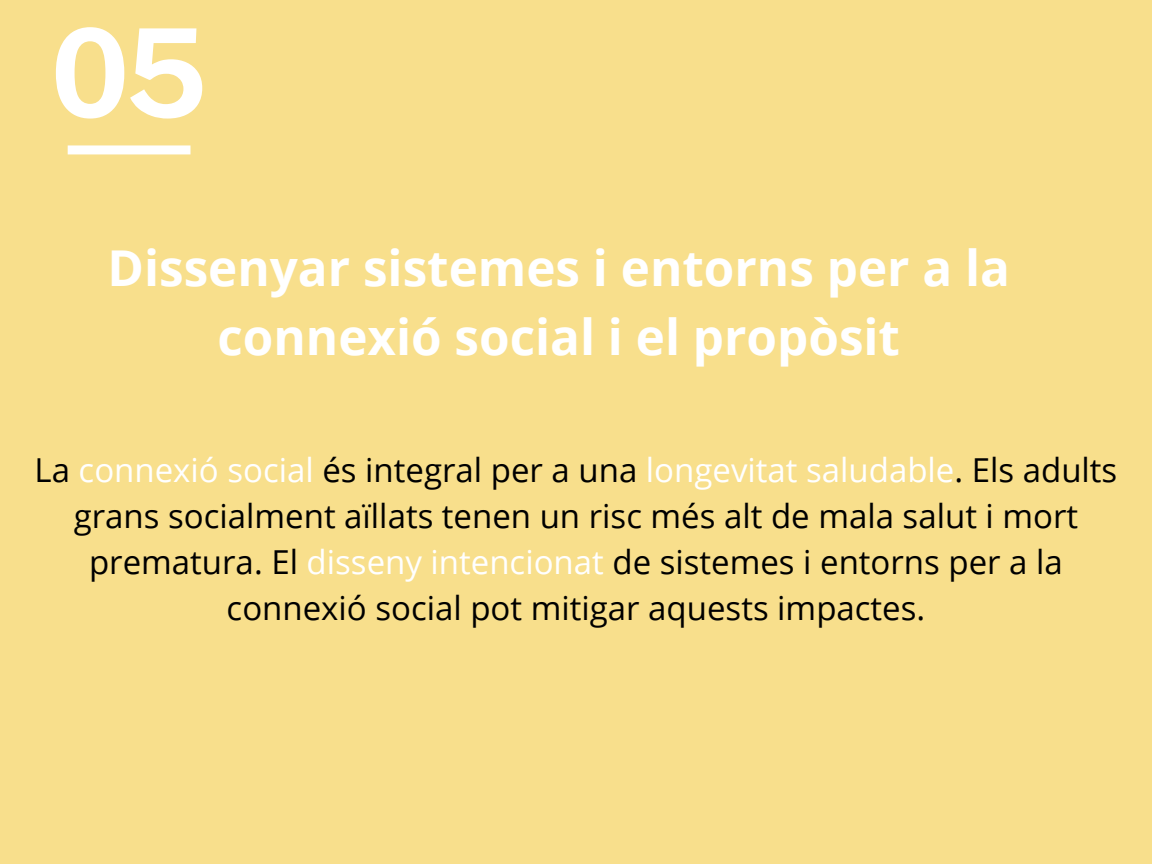
<style>
.page{position:relative;width:1152px;height:864px;background:#f8df8c}
.page>*{position:absolute;margin:0;border:0;box-sizing:border-box;transform-origin:0 0}
.t1{font:700 122.85px "Public Sans";color:#fff}
.t2{font:700 49.35px/68.7px "Open Sans";color:#fff;text-align:center}
.t3{font:33px/46.2px "Open Sans";color:#000;text-align:center}
.s1{color:#fff}
</style>
<div class="page">
<div style="left:68px;top:145px;width:123px;height:9px;background:#fff"></div>
<h1 class="t1" style="left:50px;top:0;width:159px">05</h1>
<p class="t2" style="left:108px;top:233px;width:904px">Dissenyar sistemes i entorns per a la connexió social i el propòsit</p>
<p class="t3" style="left:35px;top:446px;width:1084px">La <span class="s1">connexió social</span> és integral per a una <span class="s1">longevitat saludable</span>. Els adults grans socialment aïllats tenen un risc més alt de mala salut i mort prematura. El <span class="s1">disseny intencionat</span> de sistemes i entorns per a la connexió social pot mitigar aquests impactes.</p>
</div>
